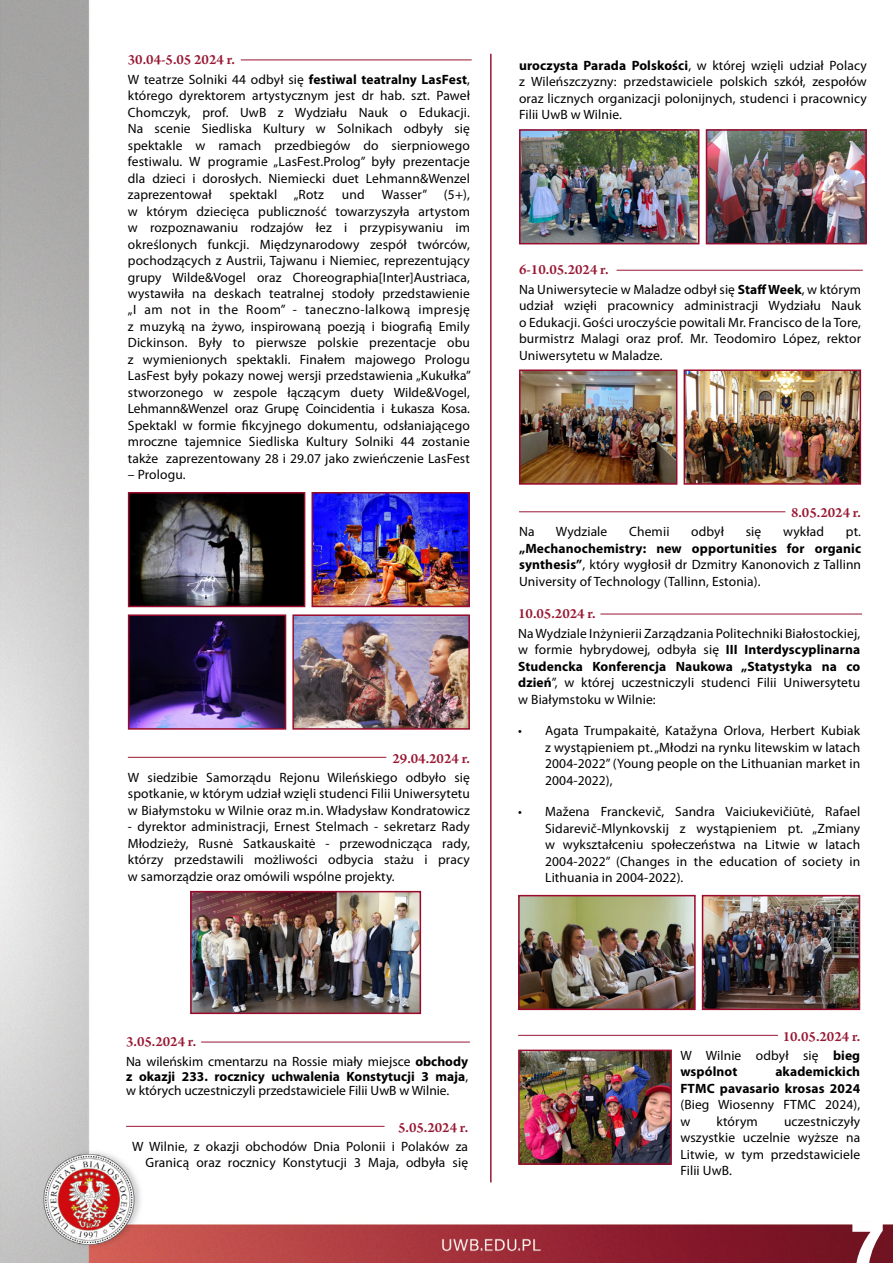
<style>
.page{position:relative;width:893px;height:1263px;background:#fff}
.page>*{position:absolute;margin:0;border:0;box-sizing:border-box;transform-origin:0 0}
.t1{font:61.5px "Acumin Variable Concept";color:#fff}
.t2{font:600 15px "Arno Pro";color:#981732}
.t3{font:13.5px/16.5px "Myriad Pro";letter-spacing:.01em;color:#000;text-align:justify}
.t4{font:700 13.5px/16.5px "Myriad Pro";letter-spacing:.01em;color:#000;text-align:right}
.s1{font-weight:700}
</style>
<div class="page">
<img style="left:0;top:0;width:893px;height:1263px">
<hr style="left:490px;top:54px;width:2px;height:1128px;background:#981732">
<hr style="left:241px;top:60px;width:231px;height:1px;background:#981732">
<hr style="left:128px;top:757px;width:258px;height:1px;background:#981732">
<hr style="left:201px;top:1042px;width:269px;height:1px;background:#981732">
<hr style="left:617px;top:270px;width:246px;height:1px;background:#981732">
<hr style="left:519px;top:511px;width:266px;height:1px;background:#981732">
<img style="left:193px;top:894px;width:225px;height:117px">
<div style="left:190px;top:891px;width:231px;height:123px;border:2px solid #990a2c"></div>
<hr style="left:518px;top:1035px;width:260px;height:1px;background:#981732">
<img style="left:131px;top:495px;width:171px;height:109px">
<div style="left:128px;top:492px;width:177px;height:115px;border:2px solid #990a2c"></div>
<img style="left:314px;top:495px;width:153px;height:109px">
<div style="left:311px;top:492px;width:159px;height:115px;border:2px solid #990a2c"></div>
<img style="left:295px;top:617px;width:172px;height:110px">
<div style="left:292px;top:614px;width:178px;height:116px;border:2px solid #990a2c"></div>
<img style="left:131px;top:617px;width:152px;height:110px">
<div style="left:128px;top:614px;width:158px;height:116px;border:2px solid #990a2c"></div>
<hr style="left:126px;top:1126px;width:259px;height:1px;background:#981732">
<img style="left:522px;top:132px;width:174px;height:109px">
<div style="left:519px;top:129px;width:180px;height:115px;border:2px solid #990a2c"></div>
<img style="left:709px;top:132px;width:155px;height:109px">
<div style="left:706px;top:129px;width:161px;height:115px;border:2px solid #990a2c"></div>
<img style="left:687px;top:372px;width:171px;height:110px">
<div style="left:684px;top:369px;width:177px;height:116px;border:2px solid #990a2c"></div>
<img style="left:522px;top:372px;width:152px;height:110px">
<div style="left:519px;top:369px;width:158px;height:116px;border:2px solid #990a2c"></div>
<hr style="left:600px;top:614px;width:262px;height:1px;background:#981732">
<img style="left:521px;top:898px;width:172px;height:109px">
<div style="left:518px;top:895px;width:178px;height:115px;border:2px solid #990a2c"></div>
<img style="left:705px;top:898px;width:152px;height:109px">
<div style="left:702px;top:895px;width:158px;height:115px;border:2px solid #990a2c"></div>
<img style="left:521px;top:1052px;width:148px;height:110px">
<div style="left:518px;top:1049px;width:154px;height:116px;border:2px solid #990a2c"></div>
<p class="t2" style="left:128px;top:51px;width:109px">30.04-5.05 2024 r.</p>
<p class="t3" style="left:128px;top:71px;width:344px">W teatrze Solniki 44 odbył się <span class="s1">festiwal teatralny LasFest</span>, którego dyrektorem artystycznym jest dr hab. szt. Paweł Chomczyk, prof. UwB z Wydziału Nauk o Edukacji.<br>Na scenie Siedliska Kultury w Solnikach odbyły się spektakle w ramach przedbiegów do sierpniowego festiwalu. W programie „LasFest.Prolog” były prezentacje dla dzieci i dorosłych. Niemiecki duet Lehmann&amp;Wenzel zaprezentował</p>
<p class="t3" style="left:230px;top:186px;width:96px">spektakl „Rotz</p>
<p class="t3" style="left:342px;top:186px;width:24px">und</p>
<p class="t3" style="left:128px;top:186px;width:345px;text-indent:254px">Wasser” (5+), w którym dziecięca publiczność towarzyszyła artystom w rozpoznawaniu rodzajów łez i przypisywaniu im określonych funkcji. Międzynarodowy zespół twórców, pochodzących z Austrii, Tajwanu i Niemiec, reprezentujący grupy Wilde&amp;Vogel oraz Choreographia[Inter]Austriaca, wystawiła na deskach teatralnej stodoły przedstawienie „I am not in the Room” - taneczno-lalkową impresję z muzyką na żywo, inspirowaną poezją i biografią Emily Dickinson. Były to pierwsze polskie prezentacje obu z wymienionych spektakli. Finałem majowego Prologu LasFest były pokazy nowej wersji przedstawienia „Kukułka” stworzonego w zespole łączącym duety Wilde&amp;Vogel, Lehmann&amp;Wenzel oraz Grupę Coincidentia i Łukasza Kosa.<br>Spektakl w formie fikcyjnego dokumentu, odsłaniającego mroczne tajemnice Siedliska Kultury Solniki 44 zostanie także zaprezentowany 28 i 29.07 jako zwieńczenie LasFest</p>
<p class="t3" style="left:128px;top:466px;width:59px">– Prologu.</p>
<p class="t2" style="left:392px;top:750px;width:79px">29.04.2024 r.</p>
<p class="t3" style="left:128px;top:769px;width:344px">W siedzibie Samorządu Rejonu Wileńskiego odbyło się spotkanie, w którym udział wzięli studenci Filii Uniwersytetu w Białymstoku w Wilnie oraz m.in. Władysław Kondratowicz</p>
<p class="t3" style="left:128px;top:818px;width:344px">- dyrektor administracji, Ernest Stelmach - sekretarz Rady Młodzieży, Rusnė Satkauskaitė - przewodnicząca rady, którzy przedstawili możliwości odbycia stażu i pracy w samorządzie oraz omówili wspólne projekty.</p>
<p class="t3" style="left:519px;top:57px;width:349px"><span class="s1">uroczysta Parada Polskości</span>, w której wzięli udział Polacy z Wileńszczyzny: przedstawiciele polskich szkół, zespołów oraz licznych organizacji polonijnych, studenci i pracownicy Filii UwB w Wilnie.</p>
<p class="t2" style="left:519px;top:261px;width:91px">6-10.05.2024 r.</p>
<p class="t3" style="left:519px;top:281px;width:344px">Na Uniwersytecie w Maladze odbył się <span class="s1">Staff Week</span>, w którym udział wzięłi pracownicy administracji Wydziału Nauk o Edukacji. Gości uroczyście powitali Mr. Francisco de la Tore, burmistrz Malagi oraz prof. Mr. Teodomiro López, rektor Uniwersytetu w Maladze.</p>
<p class="t2" style="left:791px;top:504px;width:72px">8.05.2024 r.</p>
<p class="t3" style="left:519px;top:523px;width:17px">Na</p>
<p class="t3" style="left:556px;top:523px;width:53px">Wydziale</p>
<p class="t3" style="left:629px;top:523px;width:42px">Chemii</p>
<p class="t3" style="left:691px;top:523px;width:34px">odbył</p>
<p class="t3" style="left:746px;top:523px;width:17px">się</p>
<p class="t3" style="left:783px;top:523px;width:43px">wykład</p>
<p class="t3" style="left:846px;top:523px;width:17px">pt.</p>
<p class="t3" style="left:519px;top:540px;width:344px"><span class="s1">„Mechanochemistry: new opportunities for organic synthesis”</span>, który wygłosił dr Dzmitry Kanonovich z Tallinn University of Technology (Tallinn, Estonia).</p>
<p class="t2" style="left:518px;top:605px;width:79px">10.05.2024 r.</p>
<p class="t3" style="left:518px;top:625px;width:344px">Na Wydziale Inżynierii Zarządzania Politechniki Białostockiej, w formie hybrydowej, odbyła się <span class="s1">III Interdyscyplinarna Studencka Konferencja Naukowa „Statystyka na co dzień</span>”, w której uczestniczyli studenci Filii Uniwersytetu w Białymstoku w Wilnie:</p>
<p class="t3" style="left:545px;top:722px;width:317px;text-indent:-27px">• Agata Trumpakaitė, Katažyna Orlova, Herbert Kubiak z wystąpieniem pt. „Młodzi na rynku litewskim w latach 2004-2022” (Young people on the Lithuanian market in 2004-2022),</p>
<p class="t3" style="left:545px;top:803px;width:317px;text-indent:-27px">• Mažena Franckevič, Sandra Vaiciukevičiūtė, Rafael Sidarevič-Mlynkovskij z wystąpieniem pt. „Zmiany w wykształceniu społeczeństwa na Litwie w latach 2004-2022” (Changes in the education of society in Lithuania in 2004-2022).</p>
<p class="t2" style="left:126px;top:1033px;width:72px">3.05.2024 r.</p>
<p class="t3" style="left:126px;top:1053px;width:344px;line-height:14.9px">Na wileńskim cmentarzu na Rossie miały miejsce <span class="s1">obchody z okazji 233. rocznicy uchwalenia Konstytucji 3 maja</span>, w których uczestniczyli przedstawiciele Filii UwB w Wilnie.</p>
<p class="t2" style="left:398px;top:1119px;width:72px">5.05.2024 r.</p>
<p class="t3" style="left:132px;top:1138px;width:338px;text-align:right">W Wilnie, z okazji obchodów Dnia Polonii i Polaków za<br>Granicą oraz rocznicy Konstytucji 3 Maja, odbyła się</p>
<p class="t2" style="left:783px;top:1027px;width:79px">10.05.2024 r.</p>
<p class="t3" style="left:680px;top:1047px;width:181px">W Wilnie odbył się <span class="s1">bieg wspólnot</span></p>
<p class="t4" style="left:680px;top:1063px;width:181px">akademickich<br>FTMC pavasario krosas 2024</p>
<p class="t3" style="left:680px;top:1096px;width:181px">(Bieg Wiosenny FTMC 2024), w</p>
<p class="t3" style="left:680px;top:1113px;width:181px;text-indent:104px">uczestniczyły wszystkie uczelnie wyższe na Litwie, w tym przedstawiciele Filii UwB.</p>
<p class="t3" style="left:717px;top:1113px;width:43px">którym</p>
<h1 class="t1" style="left:851px;top:1199px;width:34px">7</h1>
</div>
